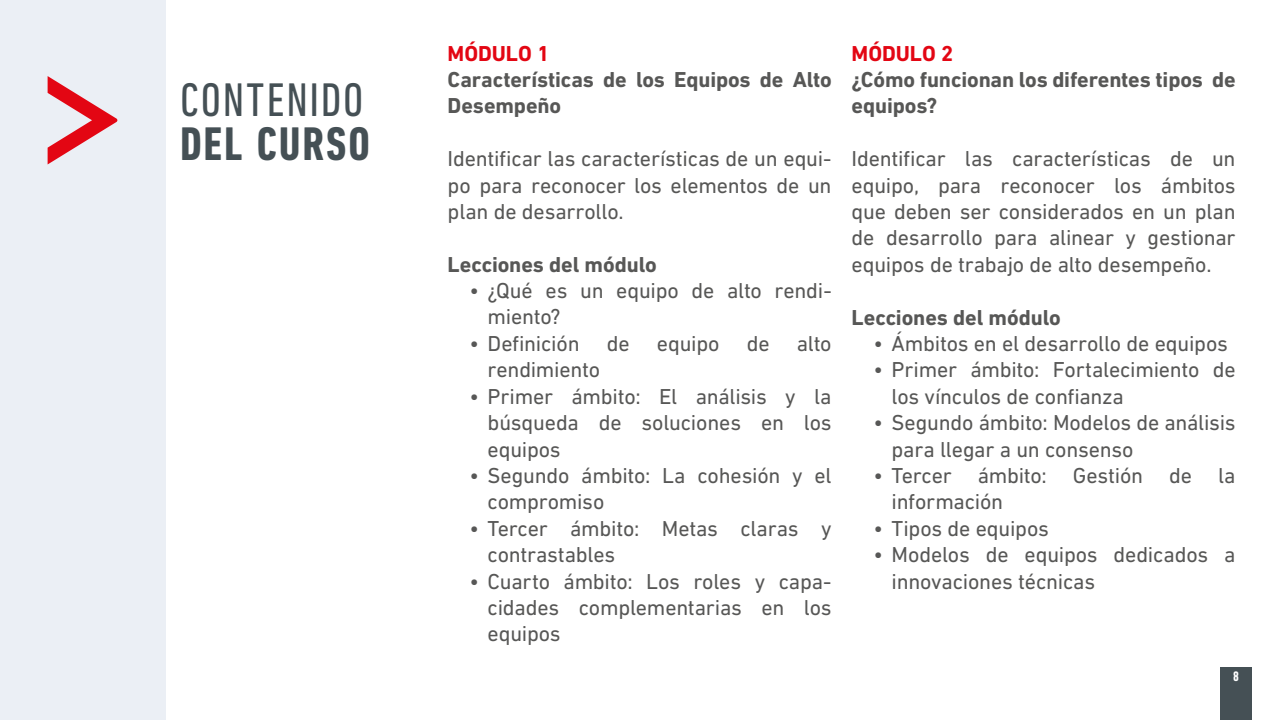
<style>
.page{position:relative;width:1280px;height:720px;background:#fff}
.page>*{position:absolute;margin:0;border:0;box-sizing:border-box;transform-origin:0 0}
.t1{font:condensed 48px "DIN Next LT Pro";letter-spacing:.04em;color:#455055}
.t2{font:700 condensed 48px "DIN Next LT Pro";letter-spacing:.04em;color:#455055}
.t3{font:22px/26.4px "DIN Next LT Pro";letter-spacing:-.01em;color:#575756}
.t4{font:700 22px/26.4px "DIN Next LT Pro";letter-spacing:-.005em;color:#575756}
.t5{font:700 22px "DIN Next LT Pro";letter-spacing:-.005em;color:#e30613}
.t6{font:700 condensed 14px "DIN Next LT Pro";color:#fff}
</style>
<div class="page">
<div style="left:0;top:0;width:165px;height:720px;background:#ebeff5"></div>
<svg style="left:48px;top:76px;width:69px;height:88px"></svg>
<div style="left:1221px;top:667px;width:31px;height:53px;background:#455055"></div>
<h1 class="t1" style="left:180px;top:73px;width:185px">CONTENIDO</h1>
<h1 class="t2" style="left:180px;top:117px;width:192px">DEL CURSO</h1>
<p class="t5" style="left:448px;top:40px;width:103px">MÓDULO 1</p>
<p class="t4" style="left:448px;top:66px;width:386px">Características de los Equipos de Alto<br>Desempeño</p>
<p class="t3" style="left:448px;top:145px;width:386px;text-align:justify">Identificar las características de un equi&shy;po para reconocer los elementos de un plan de desarrollo.</p>
<p class="t4" style="left:448px;top:251px;width:211px">Lecciones del módulo</p>
<p class="t3" style="left:488px;top:277px;width:346px;text-indent:-18px">• ¿Qué es un equipo de alto rendi&shy;miento?</p>
<p class="t3" style="left:488px;top:330px;width:345px;text-indent:-18px">• Definición de equipo de alto rendimiento</p>
<p class="t3" style="left:488px;top:383px;width:346px;text-align:justify;text-indent:-18px">• Primer ámbito: El análisis y la búsqueda de soluciones en los equipos</p>
<p class="t3" style="left:488px;top:462px;width:345px;text-indent:-18px">• Segundo ámbito: La cohesión y el compromiso</p>
<p class="t3" style="left:488px;top:515px;width:346px;text-indent:-18px">• Tercer ámbito: Metas claras y contrastables</p>
<p class="t3" style="left:488px;top:568px;width:346px;text-align:justify;text-indent:-18px">• Cuarto ámbito: Los roles y capa&shy;cidades complementarias en los equipos</p>
<p class="t5" style="left:852px;top:40px;width:103px">MÓDULO 2</p>
<p class="t4" style="left:852px;top:66px;width:386px">¿Cómo funcionan los diferentes tipos de equipos?</p>
<p class="t3" style="left:852px;top:145px;width:386px;text-align:justify">Identificar las características de un equipo, para reconocer los ámbitos que deben ser considerados en un plan de desarrollo para alinear y gestionar equipos de trabajo de alto desempeño.</p>
<p class="t4" style="left:852px;top:304px;width:211px">Lecciones del módulo</p>
<p class="t3" style="left:874px;top:330px;width:356px">• Ámbitos en el desarrollo de equipos</p>
<p class="t3" style="left:892px;top:356px;width:346px;text-indent:-18px">• Primer ámbito: Fortalecimiento de los vínculos de confianza</p>
<p class="t3" style="left:892px;top:409px;width:345px;text-indent:-18px">• Segundo ámbito: Modelos de análisis para llegar a un consenso</p>
<p class="t3" style="left:892px;top:462px;width:346px;text-indent:-18px">• Tercer ámbito: Gestión de la información</p>
<p class="t3" style="left:874px;top:515px;width:177px">• Tipos de equipos</p>
<p class="t3" style="left:892px;top:541px;width:345px;text-indent:-18px">• Modelos de equipos dedicados a innovaciones técnicas</p>
<p class="t6" style="left:1233px;top:669px;width:7px">8</p>
</div>
